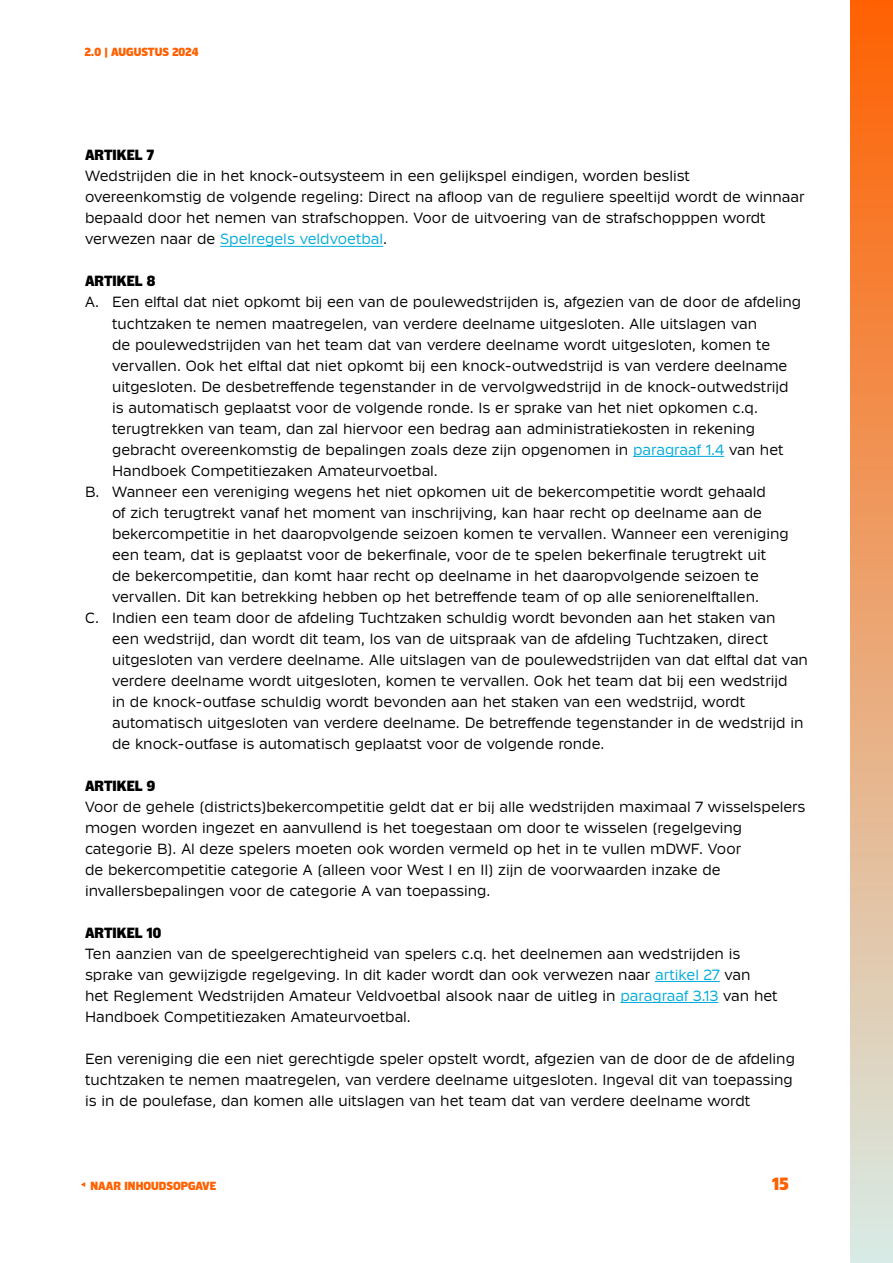
<style>
.page{position:relative;width:893px;height:1263px;background:#fff}
.page>*{position:absolute;margin:0;border:0;box-sizing:border-box;transform-origin:0 0}
.t1{font:700 18px "Klub KNVB072024";color:#ff6000}
.t2{font:15px/21px "Klub KNVB092024";color:#000}
.t3{font:700 15px "Klub KNVB072024";color:#000}
.t4{font:700 12px "Klub KNVB072024";color:#ff6000}
.s1{color:#00aadb}
</style>
<div class="page">
<div style="left:850px;top:0;width:43px;height:1263px;background:linear-gradient(to bottom,#ff6101,#d8ebe6)"></div>
<svg style="left:81px;top:1182px;width:4px;height:5px"></svg>
<hr style="left:220px;top:246px;width:163px;height:1px;background:#00aadb">
<hr style="left:633px;top:456px;width:91px;height:1px;background:#00aadb">
<hr style="left:655px;top:981px;width:65px;height:1px;background:#00aadb">
<hr style="left:620px;top:1002px;width:98px;height:1px;background:#00aadb">
<p class="t4" style="left:85px;top:45px;width:115px">2.0 | AUGUSTUS 2024</p>
<p class="t3" style="left:85px;top:147px;width:71px">ARTIKEL 7</p>
<p class="t2" style="left:85px;top:166px;width:721px">Wedstrijden die in het knock-outsysteem in een gelijkspel eindigen, worden beslist overeenkomstig de volgende regeling: Direct na afloop van de reguliere speeltijd wordt de winnaar bepaald door het nemen van strafschoppen. Voor de uitvoering van de strafschopppen wordt verwezen naar de <span class="s1">Spelregels veldvoetbal</span>.</p>
<p class="t3" style="left:85px;top:273px;width:72px">ARTIKEL 8</p>
<p class="t2" style="left:85px;top:292px;width:718px">A. Een elftal dat niet opkomt bij een van de poulewedstrijden is, afgezien van de door de afdeling</p>
<p class="t2" style="left:112px;top:313px;width:647px">tuchtzaken te nemen maatregelen, van verdere deelname uitgesloten. Alle uitslagen van</p>
<p class="t2" style="left:112px;top:334px;width:660px">de poulewedstrijden van het team dat van verdere deelname wordt uitgesloten, komen te</p>
<p class="t2" style="left:112px;top:355px;width:677px">vervallen. Ook het elftal dat niet opkomt bij een knock-outwedstrijd is van verdere deelname</p>
<p class="t2" style="left:112px;top:376px;width:678px">uitgesloten. De desbetreffende tegenstander in de vervolgwedstrijd in de knock-outwedstrijd</p>
<p class="t2" style="left:112px;top:397px;width:647px">is automatisch geplaatst voor de volgende ronde. Is er sprake van het niet opkomen c.q.</p>
<p class="t2" style="left:112px;top:418px;width:645px">terugtrekken van team, dan zal hiervoor een bedrag aan administratiekosten in rekening</p>
<p class="t2" style="left:112px;top:439px;width:673px">gebracht overeenkomstig de bepalingen zoals deze zijn opgenomen in <span class="s1">paragraaf 1.4</span> van het</p>
<p class="t2" style="left:112px;top:460px;width:327px">Handboek Competitiezaken Amateurvoetbal.</p>
<p class="t2" style="left:85px;top:481px;width:682px">B. Wanneer een vereniging wegens het niet opkomen uit de bekercompetitie wordt gehaald</p>
<p class="t2" style="left:112px;top:502px;width:651px">of zich terugtrekt vanaf het moment van inschrijving, kan haar recht op deelname aan de</p>
<p class="t2" style="left:112px;top:523px;width:678px">bekercompetitie in het daaropvolgende seizoen komen te vervallen. Wanneer een vereniging</p>
<p class="t2" style="left:112px;top:544px;width:656px">een team, dat is geplaatst voor de bekerfinale, voor de te spelen bekerfinale terugtrekt uit</p>
<p class="t2" style="left:112px;top:565px;width:648px">de bekercompetitie, dan komt haar recht op deelname in het daaropvolgende seizoen te</p>
<p class="t2" style="left:112px;top:586px;width:648px">vervallen. Dit kan betrekking hebben op het betreffende team of op alle seniorenelftallen.</p>
<p class="t2" style="left:85px;top:607px;width:692px">C. Indien een team door de afdeling Tuchtzaken schuldig wordt bevonden aan het staken van</p>
<p class="t2" style="left:112px;top:628px;width:658px">een wedstrijd, dan wordt dit team, los van de uitspraak van de afdeling Tuchtzaken, direct</p>
<p class="t2" style="left:112px;top:649px;width:697px">uitgesloten van verdere deelname. Alle uitslagen van de poulewedstrijden van dat elftal dat van</p>
<p class="t2" style="left:112px;top:670px;width:677px">verdere deelname wordt uitgesloten, komen te vervallen. Ook het team dat bij een wedstrijd</p>
<p class="t2" style="left:112px;top:691px;width:635px">in de knock-outfase schuldig wordt bevonden aan het staken van een wedstrijd, wordt</p>
<p class="t2" style="left:112px;top:712px;width:693px">automatisch uitgesloten van verdere deelname. De betreffende tegenstander in de wedstrijd in</p>
<p class="t2" style="left:112px;top:733px;width:494px">de knock-outfase is automatisch geplaatst voor de volgende ronde.</p>
<p class="t3" style="left:85px;top:777px;width:72px">ARTIKEL 9</p>
<p class="t2" style="left:85px;top:796px;width:722px">Voor de gehele (districts)bekercompetitie geldt dat er bij alle wedstrijden maximaal 7 wisselspelers mogen worden ingezet en aanvullend is het toegestaan om door te wisselen (regelgeving categorie B). Al deze spelers moeten ook worden vermeld op het in te vullen mDWF. Voor<br>de bekercompetitie categorie A (alleen voor West I en II) zijn de voorwaarden inzake de invallersbepalingen voor de categorie A van toepassing.</p>
<p class="t3" style="left:85px;top:924px;width:78px">ARTIKEL 10</p>
<p class="t2" style="left:85px;top:943px;width:694px">Ten aanzien van de speelgerechtigheid van spelers c.q. het deelnemen aan wedstrijden is sprake van gewijzigde regelgeving. In dit kader wordt dan ook verwezen naar <span class="s1">artikel 27</span> van het Reglement Wedstrijden Amateur Veldvoetbal alsook naar de uitleg in <span class="s1">paragraaf 3.13</span> van het Handboek Competitiezaken Amateurvoetbal.</p>
<p class="t2" style="left:85px;top:1048px;width:711px">Een vereniging die een niet gerechtigde speler opstelt wordt, afgezien van de door de de afdeling tuchtzaken te nemen maatregelen, van verdere deelname uitgesloten. Ingeval dit van toepassing is in de poulefase, dan komen alle uitslagen van het team dat van verdere deelname wordt</p>
<p class="t4" style="left:91px;top:1179px;width:127px">NAAR INHOUDSOPGAVE</p>
<p class="t1" style="left:772px;top:1173px;width:18px">15</p>
</div>
